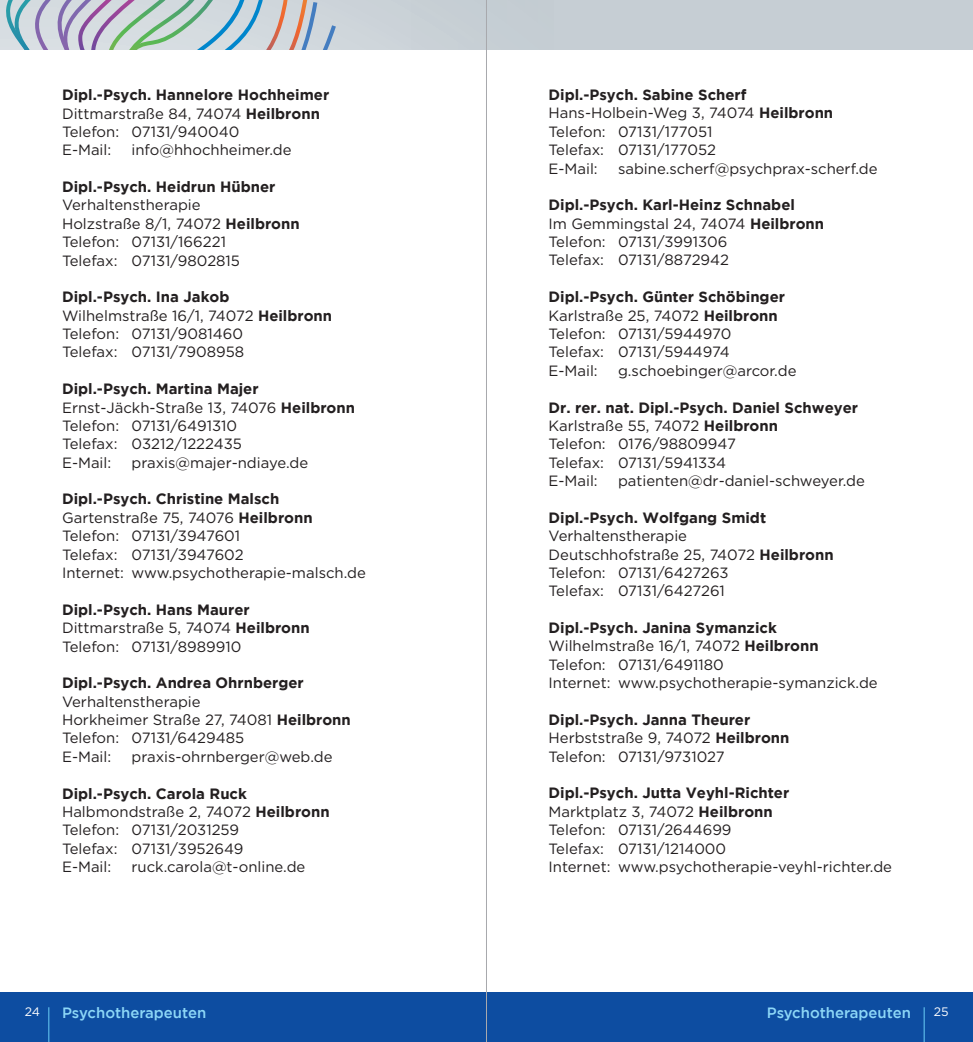
<style>
.page{position:relative;width:973px;height:1042px;background:#fff}
.page>*{position:absolute;margin:0;border:0;box-sizing:border-box;transform-origin:0 0}
.t1{font:14.88px/18.4px "Gotham";color:#231f20}
.t2{font:700 14.88px "Gotham";color:#231f20}
.t3{font:500 14.88px "Gotham";color:#8dd7f7}
.t4{font:12.25px "Gotham";color:#fff}
.s1{font-weight:700}
</style>
<div class="page">
<div style="left:0;top:992px;width:972px;height:50px;background:#0d4da1"></div>
<div style="left:0;top:0;width:972px;height:50px;background:#c6ced4"></div>
<svg style="left:0;top:0;width:336px;height:50px"></svg>
<hr style="left:48px;top:1007px;width:1px;height:35px;background:#6bcff6">
<hr style="left:923px;top:1007px;width:1px;height:35px;background:#6bcff6">
<hr style="left:486px;top:0;width:1px;height:1042px;background:#a8a9ad">
<p class="t1" style="left:62px;top:85px;width:269px"><span class="s1">Dipl.-Psych. Hannelore Hochheimer<br></span>Dittmarstraße 84, 74074 <span class="s1">Heilbronn<br></span>Telefon: 07131/940040<br>E-Mail:</p>
<p class="t1" style="left:131px;top:141px;width:161px">info@hhochheimer.de</p>
<p class="t2" style="left:62px;top:178px;width:215px">Dipl.-Psych. Heidrun Hübner</p>
<p class="t1" style="left:62px;top:196px;width:239px">Verhaltenstherapie<br>Holzstraße 8/1, 74072 <span class="s1">Heilbronn<br></span>Telefon: 07131/166221<br>Telefax: 07131/9802815</p>
<p class="t1" style="left:62px;top:288px;width:271px"><span class="s1">Dipl.-Psych. Ina Jakob<br></span>Wilhelmstraße 16/1, 74072 <span class="s1">Heilbronn<br></span>Telefon: 07131/9081460<br>Telefax: 07131/7908958</p>
<p class="t1" style="left:62px;top:379px;width:294px"><span class="s1">Dipl.-Psych. Martina Majer<br></span>Ernst-Jäckh-Straße 13, 74076 <span class="s1">Heilbronn<br></span>Telefon: 07131/6491310<br>Telefax: 03212/1222435<br>E-Mail:</p>
<p class="t1" style="left:131px;top:453px;width:178px">praxis@majer-ndiaye.de</p>
<p class="t1" style="left:62px;top:490px;width:305px"><span class="s1">Dipl.-Psych. Christine Malsch<br></span>Gartenstraße 75, 74076 <span class="s1">Heilbronn<br></span>Telefon: 07131/3947601<br>Telefax: 07131/3947602<br>Internet: www.psychotherapie-malsch.de</p>
<p class="t1" style="left:62px;top:600px;width:249px"><span class="s1">Dipl.-Psych. Hans Maurer<br></span>Dittmarstraße 5, 74074 <span class="s1">Heilbronn<br></span>Telefon: 07131/8989910</p>
<p class="t2" style="left:62px;top:674px;width:243px">Dipl.-Psych. Andrea Ohrnberger</p>
<p class="t1" style="left:62px;top:692px;width:290px">Verhaltenstherapie<br>Horkheimer Straße 27, 74081 <span class="s1">Heilbronn<br></span>Telefon: 07131/6429485<br>E-Mail:</p>
<p class="t1" style="left:131px;top:747px;width:202px">praxis-ohrnberger@web.de</p>
<p class="t1" style="left:62px;top:784px;width:269px"><span class="s1">Dipl.-Psych. Carola Ruck<br></span>Halbmondstraße 2, 74072 <span class="s1">Heilbronn<br></span>Telefon: 07131/2031259<br>Telefax: 07131/3952649<br>E-Mail:</p>
<p class="t1" style="left:131px;top:857px;width:175px">ruck.carola@t-online.de</p>
<p class="t1" style="left:548px;top:85px;width:286px"><span class="s1">Dipl.-Psych. Sabine Scherf<br></span>Hans-Holbein-Weg 3, 74074 <span class="s1">Heilbronn<br></span>Telefon: 07131/177051<br>Telefax: 07131/177052<br>E-Mail:</p>
<p class="t1" style="left:618px;top:159px;width:261px">sabine.scherf@psychprax-scherf.de</p>
<p class="t1" style="left:548px;top:196px;width:277px"><span class="s1">Dipl.-Psych. Karl-Heinz Schnabel<br></span>Im Gemmingstal 24, 74074 <span class="s1">Heilbronn<br></span>Telefon: 07131/3991306<br>Telefax: 07131/8872942</p>
<p class="t1" style="left:548px;top:287px;width:238px"><span class="s1">Dipl.-Psych. Günter Schöbinger<br></span>Karlstraße 25, 74072 <span class="s1">Heilbronn<br></span>Telefon: 07131/5944970<br>Telefax: 07131/5944974<br>E-Mail:</p>
<p class="t1" style="left:618px;top:361px;width:180px">g.schoebinger@arcor.de</p>
<p class="t1" style="left:548px;top:398px;width:311px"><span class="s1">Dr. rer. nat. Dipl.-Psych. Daniel Schweyer<br></span>Karlstraße 55, 74072 <span class="s1">Heilbronn<br></span>Telefon: 0176/98809947<br>Telefax: 07131/5941334<br>E-Mail:</p>
<p class="t1" style="left:618px;top:471px;width:248px">patienten@dr-daniel-schweyer.de</p>
<p class="t2" style="left:548px;top:509px;width:219px">Dipl.-Psych. Wolfgang Smidt</p>
<p class="t1" style="left:548px;top:526px;width:286px">Verhaltenstherapie<br>Deutschhofstraße 25, 74072 <span class="s1">Heilbronn<br></span>Telefon: 07131/6427263<br>Telefax: 07131/6427261</p>
<p class="t1" style="left:548px;top:618px;width:330px"><span class="s1">Dipl.-Psych. Janina Symanzick </span>Wilhelmstraße 16/1, 74072 <span class="s1">Heilbronn </span>Telefon: 07131/6491180<br>Internet: www.psychotherapie-symanzick.de</p>
<p class="t1" style="left:548px;top:710px;width:242px"><span class="s1">Dipl.-Psych. Janna Theurer<br></span>Herbststraße 9, 74072 <span class="s1">Heilbronn<br></span>Telefon: 07131/9731027</p>
<p class="t1" style="left:548px;top:784px;width:345px"><span class="s1">Dipl.-Psych. Jutta Veyhl-Richter<br></span>Marktplatz 3, 74072 <span class="s1">Heilbronn<br></span>Telefon: 07131/2644699<br>Telefax: 07131/1214000<br>Internet: www.psychotherapie-veyhl-richter.de</p>
<p class="t3" style="left:62px;top:1004px;width:146px">Psychotherapeuten</p>
<p class="t3" style="left:766px;top:1004px;width:146px">Psychotherapeuten</p>
<p class="t4" style="left:25px;top:1005px;width:17px">24</p>
<p class="t4" style="left:933px;top:1005px;width:16px">25</p>
</div>
